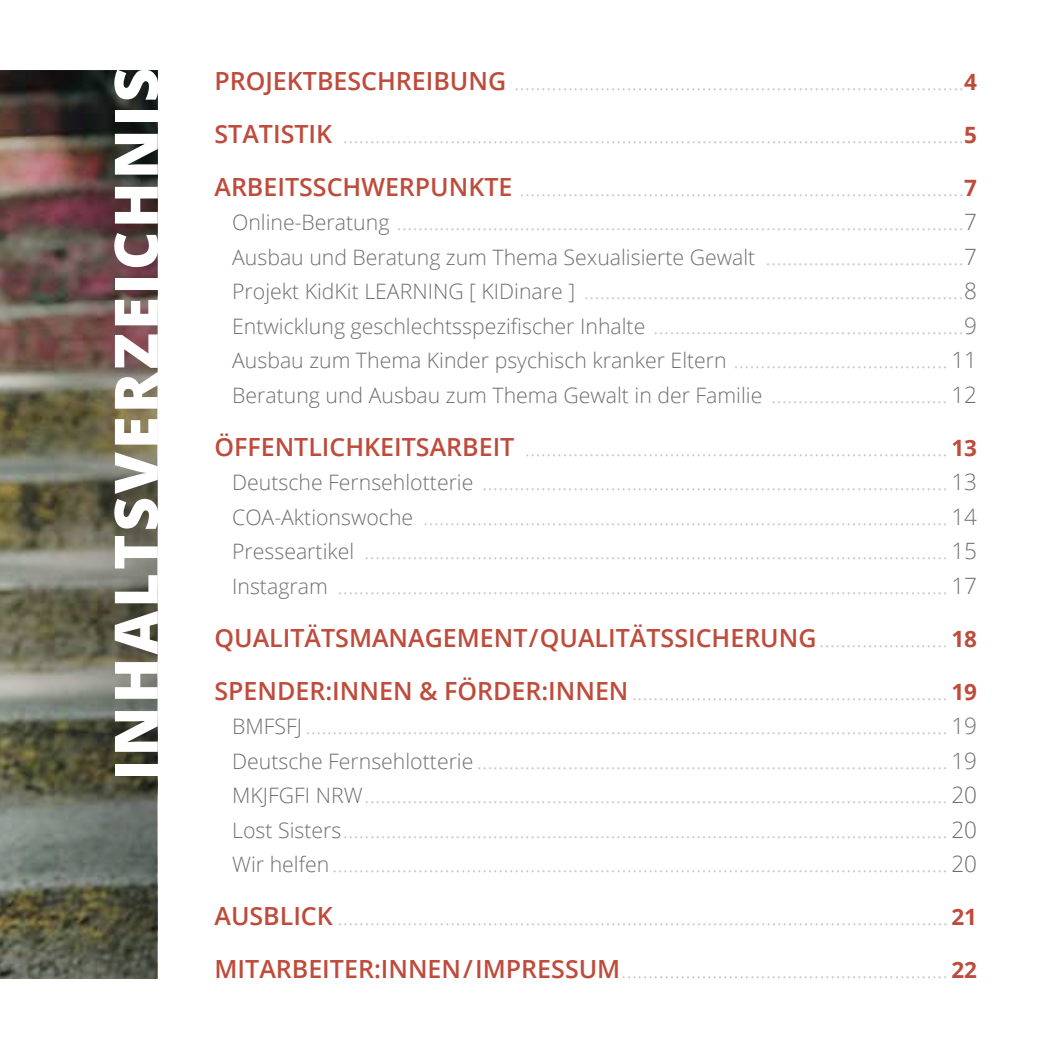
<style>
.page{position:relative;width:1049px;height:1049px;background:#fff}
.page>*{position:absolute;margin:0;border:0;box-sizing:border-box;transform-origin:0 0}
.t1{font:800 60px "Open Sans";letter-spacing:.05em;color:#fff}
.t2{font:600 25px "Open Sans";color:#be4b3b}
.t3{font:300 22.5px/34.5px "Open Sans";color:#c6c6c6;text-align:justify}
.t4{font:300 21.25px/34.5px "Open Sans";color:#706f6f}
.s1{font-weight:600;font-size:25px;color:#be4b3b}
.s2{font-weight:700;color:#be4b3b}
.s3{font-size:21.25px;color:#706f6f}
.s4{color:#706f6f}
.s5{font-size:22.5px;color:#c6c6c6}
.s6{font-size:22.5px}
.s7{font-weight:300;font-size:22.5px;color:#c6c6c6}
.s8{font-weight:700;font-size:22.5px}
</style>
<div class="page">
<img style="left:0;top:71px;width:157px;height:907px">
<h1 class="t1" style="left:90px;top:780px;width:714px;rotate:-90deg">INHALTSVERZEICHNIS</h1>
<p class="t3" style="left:214px;top:64px;width:764px"><span class="s1">PROJEKTBESCHREIBUNG</span> ....................................................................................<span class="s2">4</span></p>
<p class="t3" style="left:214px;top:117px;width:764px"><span class="s1">STATISTIK</span> ....................................................................................................................<span class="s2">5</span></p>
<p class="t3" style="left:214px;top:170px;width:764px;text-align:right"><span class="s1">ARBEITSSCHWERPUNKTE</span> ...................................................................................<span class="s2">7<br></span><span class="s3">Online-Beratung</span> ..........................................................................................................<span class="s4">7</span></p>
<p class="t4" style="left:232px;top:239px;width:746px">Ausbau und Beratung zum Thema Sexualisierte Gewalt <span class="s5">.....................................</span><span class="s6">7</span></p>
<p class="t3" style="left:232px;top:273px;width:746px"><span class="s3">Projekt KidKit LEARNING [ KIDinare ]</span> .......................................................................<span class="s4">8<br></span><span class="s3">Entwicklung geschlechtsspezifischer Inhalte</span> ..........................................................<span class="s4">9</span></p>
<p class="t4" style="left:232px;top:343px;width:746px">Ausbau zum Thema Kinder psychisch kranker Eltern <span class="s5">........................................</span> <span class="s6">11<br></span>Beratung und Ausbau zum Thema Gewalt in der Familie <span class="s5">.................................</span> <span class="s6">12</span></p>
<p class="t3" style="left:232px;top:430px;width:746px;text-indent:-18px"><span class="s1">ÖFFENTLICHKEITSARBEIT</span> ............................................................................... <span class="s2">13<br></span><span class="s3">Deutsche Fernsehlotterie</span> ....................................................................................... <span class="s4">13<br></span><span class="s3">COA-Aktionswoche</span> .................................................................................................. <span class="s4">14<br></span><span class="s3">Presseartikel</span> ............................................................................................................. <span class="s4">15<br></span><span class="s3">Instagram</span> .................................................................................................................. <span class="s4">17</span></p>
<p class="t2" style="left:214px;top:620px;width:764px">QUALITÄTSMANAGEMENT/QUALITÄTSSICHERUNG<span class="s7">........................</span> <span class="s8">18</span></p>
<p class="t3" style="left:232px;top:674px;width:746px;text-indent:-18px"><span class="s1">SPENDER:INNEN &amp; FÖRDER:INNEN</span>........................................................... <span class="s2">19<br></span><span class="s3">BMFSFJ</span> ........................................................................................................................ <span class="s4">19<br></span><span class="s3">Deutsche Fernsehlotterie</span> ........................................................................................ <span class="s4">19<br></span><span class="s3">MKJFGFI NRW</span>............................................................................................................. <span class="s4">20<br></span><span class="s3">Lost Sisters</span>................................................................................................................. <span class="s4">20<br></span><span class="s3">Wir helfen</span>................................................................................................................... <span class="s4">20</span></p>
<p class="t3" style="left:214px;top:899px;width:764px"><span class="s1">AUSBLICK</span> .................................................................................................................. <span class="s2">21</span></p>
<p class="t3" style="left:214px;top:952px;width:764px"><span class="s1">MITARBEITER:INNEN/IMPRESSUM</span>............................................................. <span class="s2">22</span></p>
</div>
